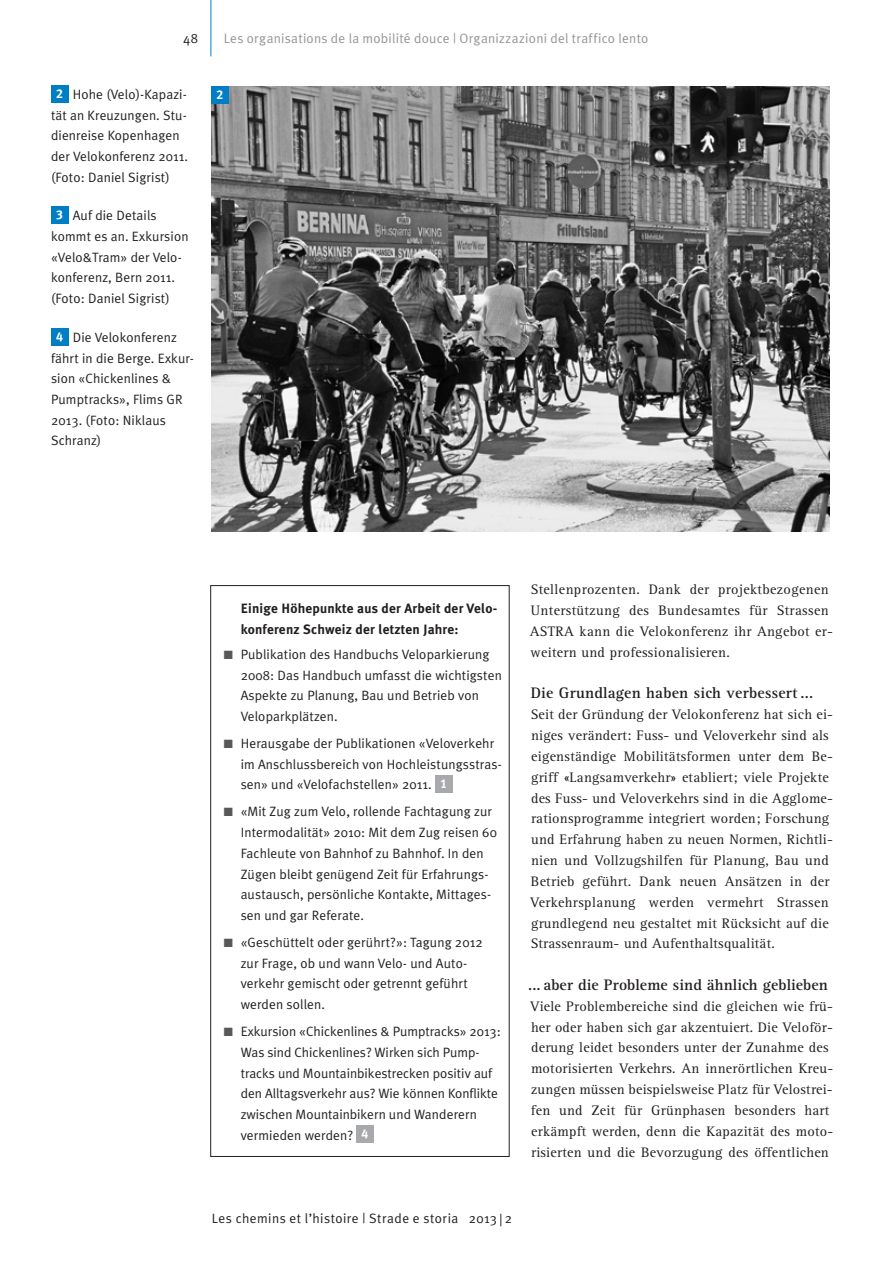
<style>
.page{position:relative;width:893px;height:1263px;background:#fff}
.page>*{position:absolute;margin:0;border:0;box-sizing:border-box;transform-origin:0 0}
.t1{font:700 15.75px "Rotis Serif";letter-spacing:.005em;color:#231f20}
.t2{font:14.25px/20.9px "Rotis Serif";letter-spacing:.015em;color:#231f20}
.t3{font:13.5px/20.7px "Meta Plus Normal";letter-spacing:.01em;color:#231f20}
.t4{font:700 13.5px/20.7px "Meta Plus";letter-spacing:.015em;color:#231f20}
.t5{font:13.5px "Meta Plus Normal";letter-spacing:.02em;color:#939598}
.t6{font:13.5px "Meta Plus Normal";letter-spacing:.035em;color:#231f20}
.t7{font:12.75px "Meta Plus Bold Caps";color:#fff}
.s1{font-family:"Meta Plus Bold Caps";font-size:12.75px;color:#fff}
.s2{color:#57585a}
.s3{font-size:16.2px}
</style>
<div class="page">
<hr style="left:210px;top:0;width:1px;height:56px;background:#007ec5">
<img style="left:211px;top:86px;width:618px;height:446px">
<div style="left:51px;top:85px;width:17px;height:17px;background:#007ec5"></div>
<div style="left:51px;top:207px;width:17px;height:17px;background:#007ec5"></div>
<div style="left:51px;top:328px;width:17px;height:17px;background:#007ec5"></div>
<div style="left:211px;top:86px;width:17px;height:17px;background:#007ec5"></div>
<div style="left:435px;top:775px;width:17px;height:17px;background:#a8a9ad"></div>
<div style="left:357px;top:1125px;width:17px;height:17px;background:#a8a9ad"></div>
<div style="left:210px;top:585px;width:299px;height:572px;border:1px solid #231f20"></div>
<p class="t3" style="left:183px;top:27px;width:17px">48</p>
<p class="t5" style="left:224px;top:30px;width:426px">Les organisations de la mobilité douce | Organizzazioni del traffico lento</p>
<p class="t3" style="left:51px;top:84px;width:139px;text-indent:5px"><span class="s1">2</span> Hohe (Velo)-Kapazi&shy;tät an Kreuzungen. Stu&shy;dienreise Kopenhagen der Velokonferenz 2011. (Foto: Daniel Sigrist)</p>
<p class="t3" style="left:51px;top:205px;width:139px;text-indent:5px"><span class="s1">3</span> Auf die Details kommt es an. Exkursion «Velo&amp;Tram» der Velo&shy;konferenz, Bern 2011. (Foto: Daniel Sigrist)</p>
<p class="t3" style="left:51px;top:327px;width:144px;text-indent:5px"><span class="s1">4</span> Die Velokonferenz fährt in die Berge. Exkur&shy;sion «Chickenlines &amp;<br>Pumptracks», Flims GR<br>2013. (Foto: Niklaus<br>Schranz)</p>
<p class="t7" style="left:216px;top:87px;width:8px">2</p>
<p class="t4" style="left:241px;top:598px;width:257px">Einige Höhepunkte aus der Arbeit der Velo&shy;konferenz Schweiz der letzten Jahre:</p>
<p class="t3" style="left:241px;top:644px;width:263px;text-indent:-17px"><span class="s2">■</span> Publikation des Handbuchs Veloparkierung 2008: Das Handbuch umfasst die wichtigsten Aspekte zu Planung, Bau und Betrieb von Veloparkplätzen.</p>
<p class="t3" style="left:241px;top:733px;width:263px;text-indent:-17px"><span class="s2">■</span> Herausgabe der Publikationen «Veloverkehr im Anschlussbereich von Hochleistungsstras&shy;sen» und «Velofachstellen» 2011. <span class="s1">1</span></p>
<p class="t3" style="left:241px;top:801px;width:258px;text-indent:-17px"><span class="s2">■</span> «Mit Zug zum Velo, rollende Fachtagung zur Intermodalität» 2010: Mit dem Zug reisen 60<br>Fachleute von Bahnhof zu Bahnhof. In den Zügen bleibt genügend Zeit für Erfahrungs&shy;austausch, persönliche Kontakte, Mittages&shy;sen und gar Referate.</p>
<p class="t3" style="left:241px;top:932px;width:243px;text-indent:-17px"><span class="s2">■</span> «Geschüttelt oder gerührt?»: Tagung 2012 zur Frage, ob und wann Velo- und Auto&shy;verkehr gemischt oder getrennt geführt werden sollen.</p>
<p class="t3" style="left:241px;top:1021px;width:262px;text-indent:-17px"><span class="s2">■</span> Exkursion «Chickenlines &amp; Pumptracks» 2013:<br>Was sind Chickenlines? Wirken sich Pump&shy;tracks und Mountainbikestrecken positiv auf den Alltagsverkehr aus? Wie können Konflikte zwischen Mountainbikern und Wanderern vermieden werden? <span class="s1">4</span></p>
<p class="t2" style="left:530px;top:580px;width:305px">Stellenprozenten. Dank der projektbezogenen Unterstützung des Bundesamtes für Strassen ASTRA kann die Velokonferenz ihr Angebot er&shy;weitern und professionalisieren.</p>
<p class="t1" style="left:531px;top:684px;width:284px">Die Grundlagen haben sich verbessert ...</p>
<p class="t2" style="left:530px;top:704px;width:304px">Seit der Gründung der Velokonferenz hat sich ei&shy;niges verändert: Fuss- und Veloverkehr sind als eigenständige Mobilitätsformen unter dem Be&shy;griff «Langsamverkehr» etabliert; viele Projekte des Fuss- und Veloverkehrs sind in die Agglome&shy;rationsprogramme integriert worden; Forschung und Erfahrung haben zu neuen Normen, Richtli&shy;nien und Vollzugshilfen für Planung, Bau und Betrieb geführt. Dank neuen Ansätzen in der Verkehrsplanung werden vermehrt Strassen grundlegend neu gestaltet mit Rücksicht auf die Strassenraum- und Aufenthaltsqualität.</p>
<p class="t1" style="left:528px;top:975px;width:301px">... aber die Probleme sind ähnlich geblieben</p>
<p class="t2" style="left:530px;top:996px;width:305px">Viele Problembereiche sind die gleichen wie frü&shy;her oder haben sich gar akzentuiert. Die Veloför&shy;derung leidet besonders unter der Zunahme des motorisierten Verkehrs. An innerörtlichen Kreu&shy;zungen müssen beispielsweise Platz für Velostrei&shy;fen und Zeit für Grünphasen besonders hart erkämpft werden, denn die Kapazität des moto&shy;risierten und die Bevorzugung des öffentlichen</p>
<p class="t6" style="left:212px;top:1210px;width:302px">Les chemins et l’histoire | Strade e storia 2013 <span class="s3">|</span> 2</p>
</div>
